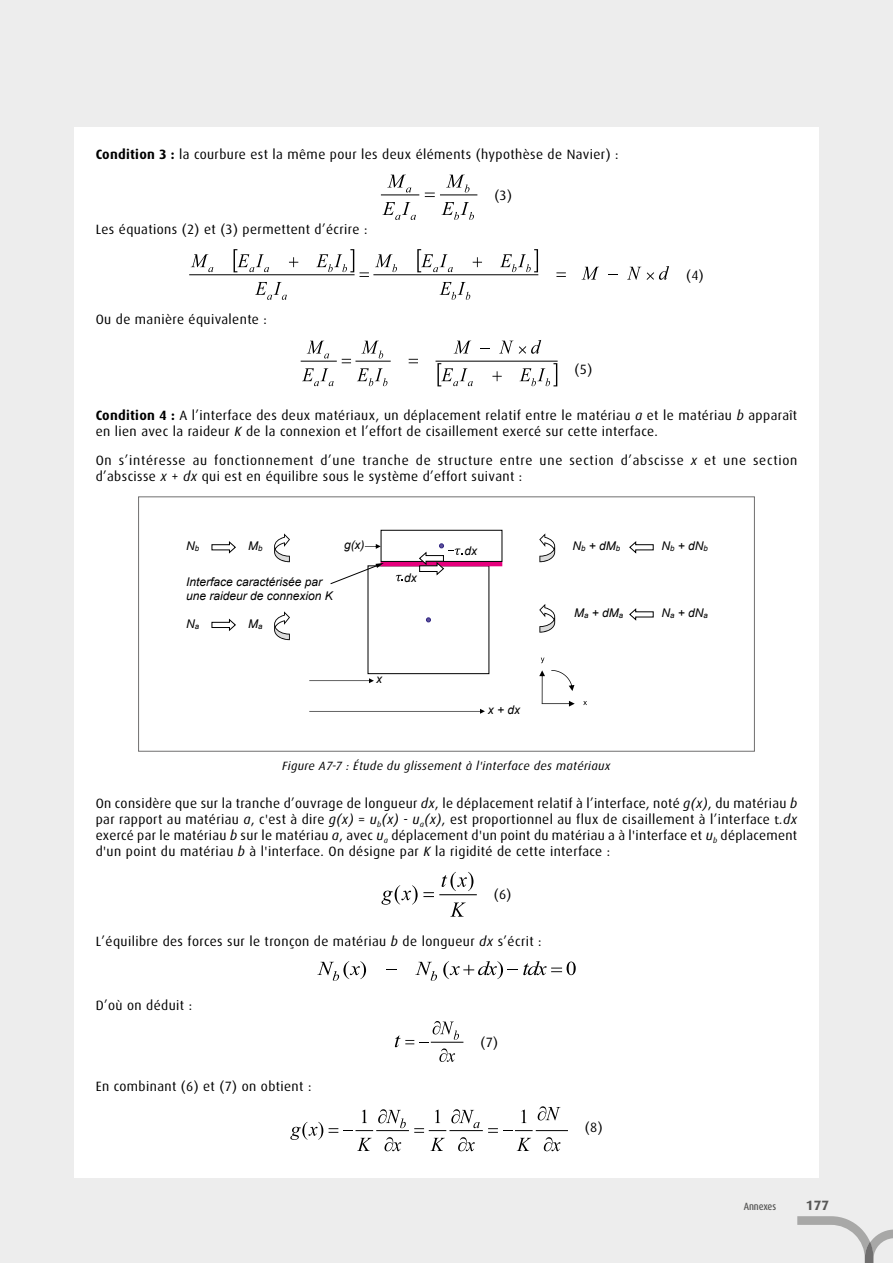
<style>
.page{position:relative;width:893px;height:1263px;background:#ededed}
.page>*{position:absolute;margin:0;border:0;box-sizing:border-box;transform-origin:0 0}
.t1{font:13.5px/16.2px "Dax OT";letter-spacing:.03em;color:#000}
.t2{font:13.5px/16.2px "Dax OT";letter-spacing:.05em;color:#000}
.t3{font:700 13.5px "Dax OT";color:#575756}
.t4{font:italic 12px/14.4px "Arial";color:#000}
.t5{font:italic 12px "Dax OT";letter-spacing:.03em;color:#000}
.t6{font:500 condensed 10.5px "Dax OT";letter-spacing:-.01em;color:#575756}
.s1{font-weight:700}
.s2{font-style:italic}
.s3{font-size:7.8px}
.s4{font-family:"Cambria Math"}
</style>
<div class="page">
<div style="left:74px;top:128px;width:745px;height:1050px;background:#fff"></div>
<svg style="left:797px;top:1216px;width:96px;height:47px"></svg>
<hr style="left:381px;top:194px;width:38px;height:1px;background:#000">
<hr style="left:440px;top:194px;width:37px;height:1px;background:#000">
<svg style="left:441px;top:202px;width:33px;height:18px"></svg>
<svg style="left:446px;top:175px;width:23px;height:17px"></svg>
<svg style="left:382px;top:202px;width:34px;height:18px"></svg>
<svg style="left:387px;top:175px;width:24px;height:17px"></svg>
<svg style="left:425px;top:193px;width:10px;height:4px"></svg>
<hr style="left:189px;top:274px;width:166px;height:1px;background:#000">
<hr style="left:373px;top:274px;width:165px;height:1px;background:#000">
<svg style="left:627px;top:267px;width:14px;height:13px"></svg>
<svg style="left:581px;top:267px;width:18px;height:13px"></svg>
<svg style="left:440px;top:282px;width:30px;height:18px"></svg>
<svg style="left:500px;top:249px;width:38px;height:23px"></svg>
<svg style="left:417px;top:249px;width:36px;height:23px"></svg>
<svg style="left:375px;top:254px;width:22px;height:18px"></svg>
<svg style="left:255px;top:282px;width:32px;height:18px"></svg>
<svg style="left:316px;top:249px;width:38px;height:23px"></svg>
<svg style="left:234px;top:249px;width:35px;height:23px"></svg>
<svg style="left:191px;top:254px;width:22px;height:18px"></svg>
<svg style="left:556px;top:272px;width:10px;height:5px"></svg>
<svg style="left:473px;top:257px;width:9px;height:10px"></svg>
<svg style="left:647px;top:266px;width:22px;height:14px"></svg>
<svg style="left:360px;top:272px;width:9px;height:5px"></svg>
<svg style="left:289px;top:257px;width:9px;height:10px"></svg>
<svg style="left:499px;top:341px;width:14px;height:13px"></svg>
<svg style="left:455px;top:341px;width:16px;height:12px"></svg>
<svg style="left:519px;top:340px;width:22px;height:14px"></svg>
<hr style="left:301px;top:361px;width:36px;height:1px;background:#000">
<hr style="left:355px;top:361px;width:36px;height:1px;background:#000">
<hr style="left:436px;top:361px;width:122px;height:1px;background:#000">
<svg style="left:357px;top:368px;width:30px;height:18px"></svg>
<svg style="left:361px;top:341px;width:22px;height:17px"></svg>
<svg style="left:302px;top:368px;width:32px;height:18px"></svg>
<svg style="left:307px;top:341px;width:22px;height:17px"></svg>
<svg style="left:519px;top:363px;width:38px;height:23px"></svg>
<svg style="left:437px;top:363px;width:36px;height:23px"></svg>
<svg style="left:492px;top:371px;width:10px;height:10px"></svg>
<svg style="left:409px;top:359px;width:9px;height:4px"></svg>
<svg style="left:342px;top:359px;width:9px;height:4px"></svg>
<svg style="left:274px;top:533px;width:16px;height:29px"></svg>
<svg style="left:211px;top:541px;width:25px;height:13px"></svg>
<svg style="left:274px;top:611px;width:16px;height:29px"></svg>
<svg style="left:211px;top:618px;width:25px;height:13px"></svg>
<svg style="left:539px;top:533px;width:17px;height:29px"></svg>
<svg style="left:629px;top:541px;width:25px;height:13px"></svg>
<svg style="left:539px;top:604px;width:17px;height:29px"></svg>
<svg style="left:629px;top:608px;width:25px;height:13px"></svg>
<svg style="left:541px;top:658px;width:3px;height:5px"></svg>
<svg style="left:583px;top:701px;width:4px;height:4px"></svg>
<svg style="left:539px;top:670px;width:36px;height:36px"></svg>
<div style="left:368px;top:565px;width:121px;height:109px;border:1px solid #000"></div>
<hr style="left:381px;top:562px;width:121px;height:4px;background:#e6007d">
<div style="left:381px;top:530px;width:121px;height:32px;border:1px solid #000"></div>
<svg style="left:426px;top:618px;width:5px;height:4px"></svg>
<svg style="left:309px;top:709px;width:176px;height:5px"></svg>
<svg style="left:309px;top:678px;width:65px;height:5px"></svg>
<svg style="left:330px;top:563px;width:54px;height:22px"></svg>
<svg style="left:365px;top:544px;width:16px;height:5px"></svg>
<svg style="left:418px;top:544px;width:45px;height:32px"></svg>
<svg style="left:396px;top:575px;width:6px;height:6px"></svg>
<div style="left:138px;top:496px;width:617px;height:256px;border:1px solid #706f6f"></div>
<hr style="left:439px;top:894px;width:38px;height:1px;background:#000">
<svg style="left:450px;top:902px;width:16px;height:15px"></svg>
<svg style="left:381px;top:885px;width:53px;height:20px"></svg>
<svg style="left:442px;top:872px;width:31px;height:19px"></svg>
<svg style="left:415px;top:962px;width:22px;height:19px"></svg>
<svg style="left:317px;top:961px;width:49px;height:20px"></svg>
<svg style="left:443px;top:961px;width:133px;height:18px"></svg>
<hr style="left:431px;top:1042px;width:32px;height:1px;background:#000">
<svg style="left:395px;top:1021px;width:64px;height:41px"></svg>
<hr style="left:376px;top:1130px;width:33px;height:1px;background:#000">
<hr style="left:449px;top:1130px;width:34px;height:1px;background:#000">
<hr style="left:536px;top:1130px;width:32px;height:1px;background:#000">
<svg style="left:488px;top:1106px;width:72px;height:45px"></svg>
<svg style="left:414px;top:1109px;width:66px;height:42px"></svg>
<svg style="left:329px;top:1109px;width:77px;height:42px"></svg>
<svg style="left:290px;top:1122px;width:33px;height:18px"></svg>
<p class="t1" style="left:96px;top:147px;width:524px"><span class="s1">Condition 3 :</span> la courbure est la même pour les deux éléments (hypothèse de Navier) :</p>
<p class="t1" style="left:494px;top:188px;width:19px">(3)</p>
<p class="t1" style="left:96px;top:221px;width:273px">Les équations (2) et (3) permettent d’écrire :</p>
<p class="t1" style="left:96px;top:312px;width:173px">Ou de manière équivalente :</p>
<p class="t1" style="left:686px;top:268px;width:19px">(4)</p>
<p class="t1" style="left:575px;top:362px;width:19px">(5)</p>
<p class="t1" style="left:96px;top:407px;width:703px"><span class="s1">Condition 4 :</span> A l’interface des deux matériaux, un déplacement relatif entre le matériau <span class="s2">a</span> et le matériau <span class="s2">b</span> apparaît en lien avec la raideur <span class="s2">K</span> de la connexion et l’effort de cisaillement exercé sur cette interface.</p>
<p class="t2" style="left:96px;top:452px;width:703px">On s’intéresse au fonctionnement d’une tranche de structure entre une section d’abscisse <span class="s2">x</span> et une section d’abscisse <span class="s2">x</span> + <span class="s2">dx</span> qui est en équilibre sous le système d’effort suivant :</p>
<p class="t4" style="left:186px;top:539px;width:15px">N<span class="s3">b</span></p>
<p class="t4" style="left:248px;top:539px;width:16px">M<span class="s3">b</span></p>
<p class="t4" style="left:186px;top:574px;width:148px">Interface caractérisée par une raideur de connexion K</p>
<p class="t4" style="left:186px;top:617px;width:15px">N<span class="s3">a</span></p>
<p class="t4" style="left:248px;top:617px;width:16px">M<span class="s3">a</span></p>
<p class="t4" style="left:344px;top:538px;width:22px">g(x)</p>
<p class="t4" style="left:465px;top:544px;width:14px">dx</p>
<p class="t4" style="left:404px;top:570px;width:14px">dx</p>
<p class="t4" style="left:376px;top:672px;width:7px">x</p>
<p class="t4" style="left:488px;top:703px;width:34px">x + dx</p>
<p class="t4" style="left:573px;top:539px;width:49px">N<span class="s3">b</span> + dM<span class="s3">b</span></p>
<p class="t4" style="left:574px;top:606px;width:51px">M<span class="s3">a</span> + dM<span class="s3">a</span></p>
<p class="t4" style="left:661px;top:539px;width:48px">N<span class="s3">b</span> + dN<span class="s3">b</span></p>
<p class="t4" style="left:661px;top:606px;width:48px">N<span class="s3">a</span> + dN<span class="s3">a</span></p>
<p class="t5" style="left:282px;top:759px;width:330px">Figure A7-7 : Étude du glissement à l'interface des matériaux</p>
<p class="t1" style="left:96px;top:795px;width:703px;text-align:justify">On considère que sur la tranche d’ouvrage de longueur <span class="s2">dx</span>, le déplacement relatif à l’interface, noté <span class="s2">g(x)</span>, du matériau <span class="s2">b </span>par rapport au matériau <span class="s2">a</span>, c'est à dire <span class="s2">g(x)</span> = <span class="s2">u</span><sub>b</sub><span class="s2">(x)</span> - <span class="s2">u</span><sub>a</sub><span class="s2">(x)</span>, est proportionnel au flux de cisaillement à l’interface <span class="s4">t</span><span class="s2">.dx </span>exercé par le matériau <span class="s2">b</span> sur le matériau <span class="s2">a</span>, avec <span class="s2">u</span><sub>a</sub> déplacement d'un point du matériau a à l'interface et <span class="s2">u</span><sub>b</sub> déplacement d'un point du matériau <span class="s2">b</span> à l'interface. On désigne par <span class="s2">K</span> la rigidité de cette interface :</p>
<p class="t1" style="left:494px;top:887px;width:19px">(6)</p>
<p class="t1" style="left:96px;top:933px;width:447px">L’équilibre des forces sur le tronçon de matériau <span class="s2">b</span> de longueur <span class="s2">dx</span> s’écrit :</p>
<p class="t1" style="left:96px;top:997px;width:98px">D’où on déduit :</p>
<p class="t1" style="left:96px;top:1078px;width:217px">En combinant (6) et (7) on obtient :</p>
<p class="t1" style="left:480px;top:1034px;width:19px">(7)</p>
<p class="t1" style="left:585px;top:1119px;width:19px">(8)</p>
<p class="t6" style="left:744px;top:1199px;width:34px">Annexes</p>
<p class="t3" style="left:806px;top:1197px;width:25px">177</p>
</div>
